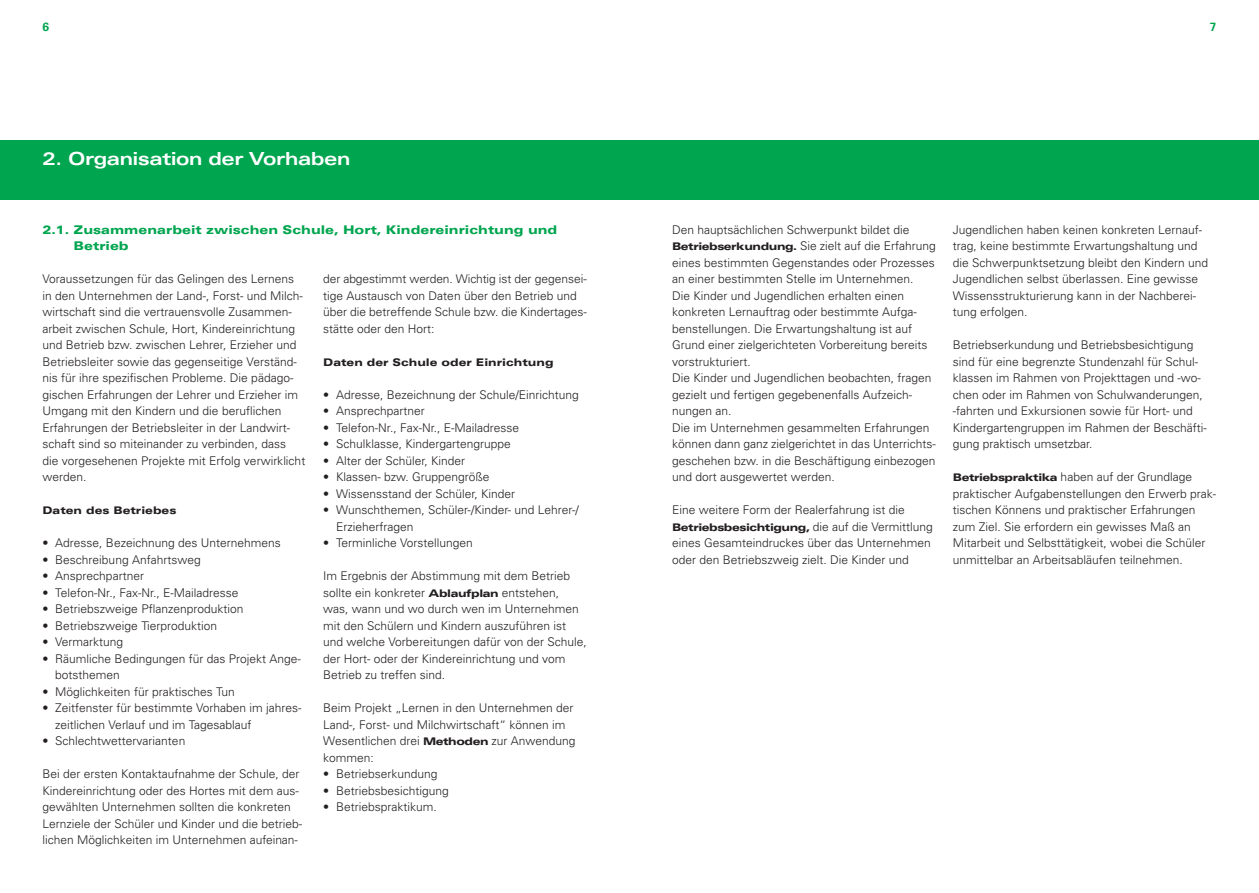
<style>
.page{position:relative;width:1259px;height:893px;background:#fff}
.page>*{position:absolute;margin:0;border:0;box-sizing:border-box;transform-origin:0 0}
.t1{font:700 expanded 18px "Univers";letter-spacing:-.02em;color:#fff}
.t2{font:300 12px/16.5px "Univers";color:#231f20}
.t3{font:900 expanded 12px/16.5px "Univers";color:#00a54f}
.t4{font:900 expanded 10.5px "Univers";color:#231f20}
.t5{font:900 expanded 10.5px "Univers";letter-spacing:-.04em;color:#231f20}
.s1{font-weight:900;font-stretch:expanded;font-size:10.5px}
.s2{font-weight:300;font-stretch:normal;font-size:12px}
</style>
<div class="page">
<div style="left:0;top:140px;width:629px;height:60px;background:#00a54f"></div>
<div style="left:629px;top:140px;width:630px;height:60px;background:#00a54f"></div>
<h1 class="t1" style="left:43px;top:149px;width:309px">2. Organisation der Vorhaben</h1>
<p class="t3" style="left:74px;top:221px;width:485px;text-indent:-31px">2.1. Zusammenarbeit zwischen Schule, Hort, Kindereinrichtung und<br>Betrieb</p>
<p class="t2" style="left:43px;top:270px;width:264px">Voraussetzungen für das Gelingen des Lernens in den Unternehmen der Land-, Forst- und Milch&shy;wirtschaft sind die vertrauensvolle Zusammen&shy;arbeit zwischen Schule, Hort, Kindereinrichtung und Betrieb bzw. zwischen Lehrer, Erzieher und Betriebsleiter sowie das gegenseitige Verständ&shy;nis für ihre spezifischen Probleme. Die pädago&shy;gischen Erfahrungen der Lehrer und Erzieher im Umgang mit den Kindern und die beruflichen Erfahrungen der Betriebsleiter in der Landwirt&shy;schaft sind so miteinander zu verbinden, dass<br>die vorgesehenen Projekte mit Erfolg verwirklicht werden.</p>
<p class="t4" style="left:43px;top:504px;width:135px">Daten des Betriebes</p>
<p class="t2" style="left:43px;top:534px;width:240px">• Adresse, Bezeichnung des Unternehmens</p>
<p class="t2" style="left:43px;top:551px;width:160px">• Beschreibung Anfahrtsweg</p>
<p class="t2" style="left:43px;top:567px;width:103px">• Ansprechpartner</p>
<p class="t2" style="left:43px;top:584px;width:197px">• Telefon-Nr., Fax-Nr., E-Mailadresse</p>
<p class="t2" style="left:43px;top:600px;width:202px">• Betriebszweige Pflanzenproduktion</p>
<p class="t2" style="left:43px;top:617px;width:176px">• Betriebszweige Tierproduktion</p>
<p class="t2" style="left:43px;top:633px;width:82px">• Vermarktung</p>
<p class="t2" style="left:55px;top:650px;width:247px;text-indent:-13px">• Räumliche Bedingungen für das Projekt Ange&shy;botsthemen</p>
<p class="t2" style="left:43px;top:683px;width:194px">• Möglichkeiten für praktisches Tun</p>
<p class="t2" style="left:55px;top:699px;width:248px;text-indent:-13px">• Zeitfenster für bestimmte Vorhaben im jahres&shy;zeitlichen Verlauf und im Tagesablauf</p>
<p class="t2" style="left:43px;top:732px;width:144px">• Schlechtwettervarianten</p>
<p class="t2" style="left:43px;top:765px;width:261px">Bei der ersten Kontaktaufnahme der Schule, der Kindereinrichtung oder des Hortes mit dem aus&shy;gewählten Unternehmen sollten die konkreten Lernziele der Schüler und Kinder und die betrieb&shy;lichen Möglichkeiten im Unternehmen aufeinan-</p>
<p class="t2" style="left:323px;top:270px;width:265px">der abgestimmt werden. Wichtig ist der gegensei&shy;tige Austausch von Daten über den Betrieb und über die betreffende Schule bzw. die Kindertages&shy;stätte oder den Hort:</p>
<p class="t4" style="left:323px;top:356px;width:232px">Daten der Schule oder Einrichtung</p>
<p class="t2" style="left:323px;top:386px;width:257px">• Adresse, Bezeichnung der Schule/Einrichtung</p>
<p class="t2" style="left:323px;top:402px;width:103px">• Ansprechpartner</p>
<p class="t2" style="left:323px;top:419px;width:197px">• Telefon-Nr., Fax-Nr., E-Mailadresse</p>
<p class="t2" style="left:323px;top:435px;width:189px">• Schulklasse, Kindergartengruppe</p>
<p class="t2" style="left:323px;top:452px;width:143px">• Alter der Schüler, Kinder</p>
<p class="t2" style="left:323px;top:468px;width:168px">• Klassen- bzw. Gruppengröße</p>
<p class="t2" style="left:323px;top:485px;width:193px">• Wissensstand der Schüler, Kinder</p>
<p class="t2" style="left:336px;top:501px;width:244px;text-indent:-13px">• Wunschthemen, Schüler-/Kinder- und Lehrer-/<br>Erzieherfragen</p>
<p class="t2" style="left:323px;top:534px;width:151px">• Terminliche Vorstellungen</p>
<p class="t2" style="left:323px;top:567px;width:265px">Im Ergebnis der Abstimmung mit dem Betrieb sollte ein konkreter <span class="s1">Ablaufplan</span> entstehen, was, wann und wo durch wen im Unternehmen mit den Schülern und Kindern auszuführen ist und welche Vorbereitungen dafür von der Schule, der Hort- oder der Kindereinrichtung und vom Betrieb zu treffen sind.</p>
<p class="t2" style="left:323px;top:699px;width:254px">Beim Projekt „Lernen in den Unternehmen der Land-, Forst- und Milchwirtschaft“ können im Wesentlichen drei <span class="s1">Methoden</span> zur Anwendung kommen:</p>
<p class="t2" style="left:323px;top:765px;width:116px">• Betriebserkundung</p>
<p class="t2" style="left:323px;top:782px;width:127px">• Betriebsbesichtigung</p>
<p class="t2" style="left:323px;top:798px;width:115px">• Betriebspraktikum.</p>
<p class="t2" style="left:672px;top:221px;width:265px">Den hauptsächlichen Schwerpunkt bildet die <span class="s1">Betriebserkundung.</span> Sie zielt auf die Erfahrung eines bestimmten Gegenstandes oder Prozesses an einer bestimmten Stelle im Unternehmen.<br>Die Kinder und Jugendlichen erhalten einen konkreten Lernauftrag oder bestimmte Aufga&shy;benstellungen. Die Erwartungshaltung ist auf Grund einer zielgerichteten Vorbereitung bereits vorstrukturiert.<br>Die Kinder und Jugendlichen beobachten, fragen gezielt und fertigen gegebenenfalls Aufzeich&shy;nungen an.<br>Die im Unternehmen gesammelten Erfahrungen können dann ganz zielgerichtet in das Unterrichts&shy;geschehen bzw. in die Beschäftigung ein-bezogen und dort ausgewertet werden.</p>
<p class="t2" style="left:672px;top:501px;width:234px">Eine weitere Form der Realerfahrung ist die</p>
<p class="t5" style="left:672px;top:521px;width:262px">Betriebsbesichtigung, <span class="s2">die auf die Vermittlung</span></p>
<p class="t2" style="left:672px;top:534px;width:260px">eines Gesamteindruckes über das Unternehmen oder den Betriebszweig zielt. Die Kinder und</p>
<p class="t2" style="left:952px;top:221px;width:257px">Jugendlichen haben keinen konkreten Lernauf&shy;trag, keine bestimmte Erwartungshaltung und die Schwerpunktsetzung bleibt den Kindern und Jugendlichen selbst überlassen. Eine gewisse Wissensstrukturierung kann in der Nachberei&shy;tung erfolgen.</p>
<p class="t2" style="left:952px;top:336px;width:256px">Betriebserkundung und Betriebsbesichtigung sind für eine begrenzte Stundenzahl für Schul&shy;klassen im Rahmen von Projekttagen und -wo&shy;chen oder im Rahmen von Schulwanderungen, -fahrten und Exkursionen sowie für Hort- und Kindergartengruppen im Rahmen der Beschäfti&shy;gung praktisch umsetzbar.</p>
<p class="t2" style="left:952px;top:468px;width:265px"><span class="s1">Betriebspraktika</span> haben auf der Grundlage praktischer Aufgabenstellungen den Erwerb prak&shy;tischen Könnens und praktischer Erfahrungen zum Ziel. Sie erfordern ein gewisses Maß an Mitarbeit und Selbsttätigkeit, wobei die Schüler unmittelbar an Arbeitsabläufen teilnehmen.</p>
</div>
